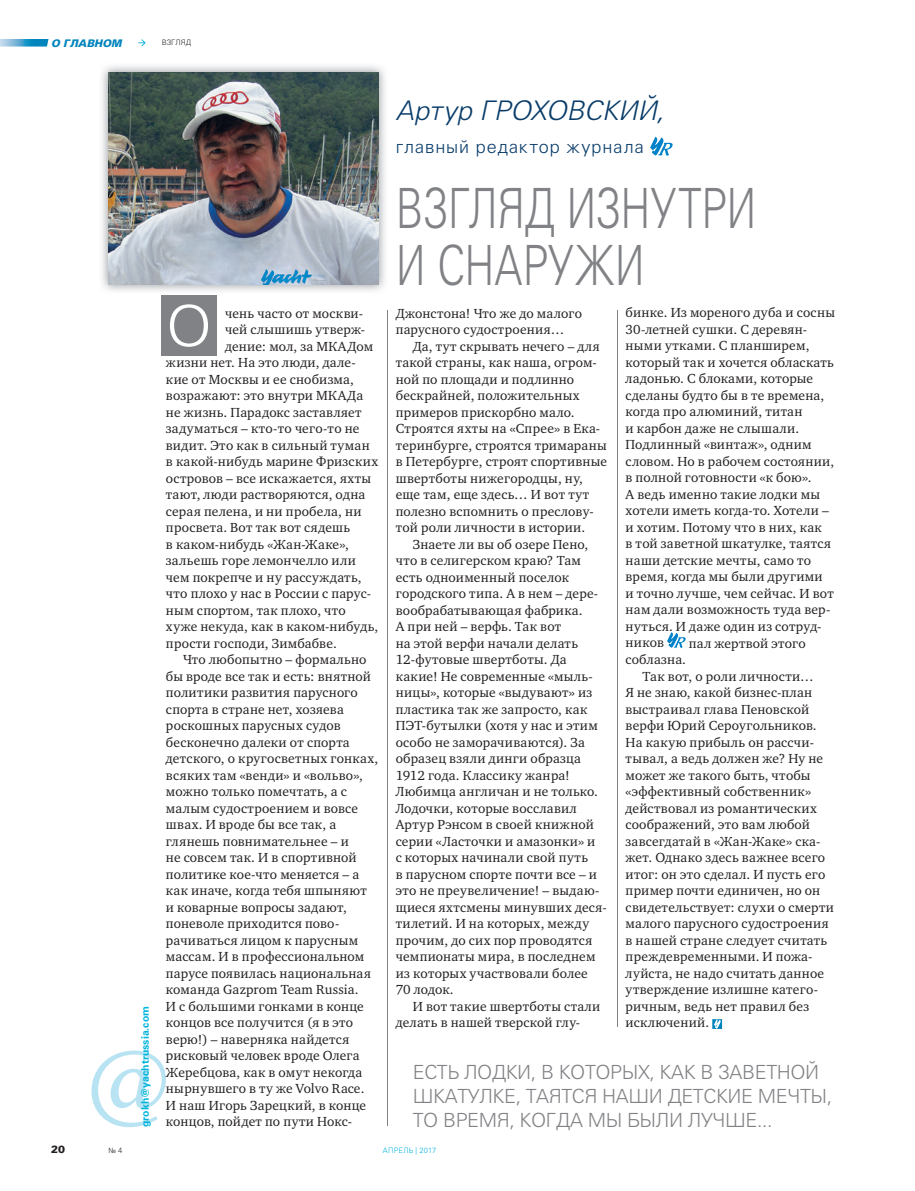
<style>
.page{position:relative;width:915px;height:1191px;background:#fff}
.page>*{position:absolute;margin:0;border:0;box-sizing:border-box;transform-origin:0 0}
.t1{font:56.85px "Univers Light C";color:#fff;scale:1.04 1}
.t2{font:55.5px/57px "Univers Light C";color:#808285;scale:.75 1}
.t3{font:italic 27px "Univers Light C";letter-spacing:-.01em;color:#093c69}
.t4{font:19.5px/24px "Univers Light C";letter-spacing:-.02em;color:#808285}
.t5{font:18px "Univers Light C";letter-spacing:.055em;color:#093c69}
.t6{font:13.5px/16.5px "Charter C";letter-spacing:.02em;color:#231f20}
.t7{font:700 10.5px "Univers C";color:#00b4dc}
.t8{font:italic 10.5px "Univers Black C";color:#0084bc}
.t9{font:10.5px "Univers Black C";color:#231f20}
.t10{font:7.5px "Univers Light C";letter-spacing:.03em;color:#00b4dc}
.t11{font:7.5px "Univers Light C";color:#231f20}
</style>
<div class="page">
<hr style="left:387px;top:310px;width:1px;height:816px;background:#808285">
<hr style="left:616px;top:310px;width:1px;height:717px;background:#808285">
<svg style="left:91px;top:1050px;width:75px;height:77px"></svg>
<div style="left:162px;top:296px;width:55px;height:60px;background:#808285"></div>
<svg style="left:667px;top:632px;width:19px;height:16px"></svg>
<svg style="left:712px;top:1019px;width:9px;height:10px"></svg>
<img style="left:102px;top:66px;width:283px;height:225px">
<img style="left:108px;top:72px;width:270px;height:213px">
<svg style="left:650px;top:137px;width:23px;height:19px"></svg>
<svg style="left:138px;top:40px;width:7px;height:6px"></svg>
<svg style="left:0;top:39px;width:48px;height:8px"></svg>
<p class="t8" style="left:51px;top:37px;width:72px">О ГЛАВНОМ</p>
<p class="t11" style="left:162px;top:39px;width:31px">ВЗГЛЯД</p>
<p class="t7" style="left:139px;top:1127px;width:123px;rotate:-90deg">grokh@yachtrussia.com</p>
<h1 class="t1" style="left:166px;top:293px;width:46px">О</h1>
<p class="t6" style="left:225px;top:305px;width:139px">чень часто от москви-</p>
<p class="t6" style="left:225px;top:321px;width:141px">чей слышишь утверж-</p>
<p class="t6" style="left:225px;top:338px;width:149px">дение: мол, за МКАДом</p>
<p class="t6" style="left:166px;top:354px;width:191px">жизни нет. На это люди, дале-</p>
<p class="t6" style="left:166px;top:371px;width:189px">кие от Москвы и ее снобизма,</p>
<p class="t6" style="left:166px;top:387px;width:199px">возражают: это внутри МКАДа</p>
<p class="t6" style="left:166px;top:404px;width:197px">не жизнь. Парадокс заставляет</p>
<p class="t6" style="left:166px;top:420px;width:195px">задуматься – кто-то чего-то не</p>
<p class="t6" style="left:166px;top:437px;width:205px">видит. Это как в сильный туман</p>
<p class="t6" style="left:166px;top:453px;width:214px">в какой-нибудь марине Фризских</p>
<p class="t6" style="left:166px;top:470px;width:207px">островов – все искажается, яхты</p>
<p class="t6" style="left:166px;top:486px;width:201px">тают, люди растворяются, одна</p>
<p class="t6" style="left:166px;top:503px;width:197px">серая пелена, и ни пробела, ни</p>
<p class="t6" style="left:166px;top:519px;width:186px">просвета. Вот так вот сядешь</p>
<p class="t6" style="left:166px;top:536px;width:184px">в каком-нибудь «Жан-Жаке»,</p>
<p class="t6" style="left:166px;top:552px;width:191px">зальешь горе лемончелло или</p>
<p class="t6" style="left:166px;top:569px;width:197px">чем покрепче и ну рассуждать,</p>
<p class="t6" style="left:166px;top:585px;width:206px">что плохо у нас в России с парус-</p>
<p class="t6" style="left:166px;top:602px;width:181px">ным спортом, так плохо, что</p>
<p class="t6" style="left:166px;top:618px;width:214px">хуже некуда, как в каком-нибудь,</p>
<p class="t6" style="left:166px;top:635px;width:172px">прости господи, Зимбабве.</p>
<p class="t6" style="left:183px;top:651px;width:185px">Что любопытно – формально</p>
<p class="t6" style="left:166px;top:668px;width:206px">бы вроде все так и есть: внятной</p>
<p class="t6" style="left:166px;top:684px;width:193px">политики развития парусного</p>
<p class="t6" style="left:166px;top:701px;width:179px">спорта в стране нет, хозяева</p>
<p class="t6" style="left:166px;top:717px;width:176px">роскошных парусных судов</p>
<p class="t6" style="left:166px;top:734px;width:185px">бесконечно далеки от спорта</p>
<p class="t6" style="left:166px;top:750px;width:214px">детского, о кругосветных гонках,</p>
<p class="t6" style="left:166px;top:767px;width:198px">всяких там «венди» и «вольво»,</p>
<p class="t6" style="left:166px;top:783px;width:182px">можно только помечтать, а с</p>
<p class="t6" style="left:166px;top:800px;width:193px">малым судостроением и вовсе</p>
<p class="t6" style="left:166px;top:816px;width:172px">швах. И вроде бы все так, а</p>
<p class="t6" style="left:166px;top:833px;width:184px">глянешь повнимательнее – и</p>
<p class="t6" style="left:166px;top:849px;width:192px">не совсем так. И в спортивной</p>
<p class="t6" style="left:166px;top:866px;width:195px">политике кое-что меняется – а</p>
<p class="t6" style="left:166px;top:882px;width:202px">как иначе, когда тебя шпыняют</p>
<p class="t6" style="left:166px;top:899px;width:182px">и коварные вопросы задают,</p>
<p class="t6" style="left:166px;top:915px;width:175px">поневоле приходится пово-</p>
<p class="t6" style="left:166px;top:932px;width:194px">рачиваться лицом к парусным</p>
<p class="t6" style="left:166px;top:948px;width:200px">массам. И в профессиональном</p>
<p class="t6" style="left:166px;top:965px;width:206px">парусе появилась национальная</p>
<p class="t6" style="left:166px;top:981px;width:194px">команда Gazprom Team Russia.</p>
<p class="t6" style="left:166px;top:998px;width:199px">И с большими гонками в конце</p>
<p class="t6" style="left:166px;top:1014px;width:189px">концов все получится (я в это</p>
<p class="t6" style="left:166px;top:1031px;width:185px">верю!) – наверняка найдется</p>
<p class="t6" style="left:166px;top:1047px;width:195px">рисковый человек вроде Олега</p>
<p class="t6" style="left:166px;top:1064px;width:198px">Жеребцова, как в омут некогда</p>
<p class="t6" style="left:166px;top:1080px;width:200px">нырнувшего в ту же Volvo Race.</p>
<p class="t6" style="left:166px;top:1097px;width:202px">И наш Игорь Зарецкий, в конце</p>
<p class="t6" style="left:166px;top:1113px;width:188px">концов, пойдет по пути Нокс-</p>
<h3 class="t3" style="left:395px;top:95px;width:270px">Артур ГРОХОВСКИЙ,</h3>
<h3 class="t5" style="left:395px;top:136px;width:249px">главный редактор журнала</h3>
<h2 class="t2" style="left:395px;top:179px;width:482px">ВЗГЛЯД ИЗНУТРИ<br>И СНАРУЖИ</h2>
<p class="t6" style="left:395px;top:305px;width:188px">Джонстона! Что же до малого парусного судостроения…</p>
<p class="t6" style="left:395px;top:338px;width:213px;text-indent:17px">Да, тут скрывать нечего – для такой страны, как наша, огром&shy;ной по площади и подлинно бескрайней, положительных примеров прискорбно мало.<br>Строятся яхты на «Спрее» в Ека&shy;теринбурге, строятся тримараны в Петербурге, строят спортивные швертботы нижегородцы, ну, еще там, еще здесь… И вот тут полезно вспомнить о преслову&shy;той роли личности в истории.</p>
<p class="t6" style="left:395px;top:536px;width:212px;text-indent:17px">Знаете ли вы об озере Пено, что в селигерском краю? Там есть одноименный поселок городского типа. А в нем – дере&shy;вообрабатывающая фабрика.<br>А при ней – верфь. Так вот<br>на этой верфи начали делать<br>12-футовые швертботы. Да какие! Не современные «мыль&shy;ницы», которые «выдувают» из пластика так же запросто, как<br>ПЭТ-бутылки (хотя у нас и этим особо не заморачиваются). За образец взяли динги образца<br>1912 года. Классику жанра!<br>Любимца англичан и не только.<br>Лодочки, которые восславил<br>Артур Рэнсом в своей книжной серии «Ласточки и амазонки» и<br>с которых начинали свой путь<br>в парусном спорте почти все – и это не преувеличение! – выдаю&shy;щиеся яхтсмены минувших деся&shy;тилетий. И на которых, между прочим, до сих пор проводятся чемпионаты мира, в последнем из которых участвовали более<br>70 лодок.</p>
<p class="t6" style="left:395px;top:998px;width:206px;text-indent:17px">И вот такие швертботы стали делать в нашей тверской глу-</p>
<p class="t6" style="left:625px;top:305px;width:211px">бинке. Из мореного дуба и сосны<br>30-летней сушки. С деревян&shy;ными утками. С планширем, который так и хочется обласкать ладонью. С блоками, которые сделаны будто бы в те времена, когда про алюминий, титан<br>и карбон даже не слышали.<br>Подлинный «винтаж», одним словом. Но в рабочем состоянии, в полной готовности «к бою».<br>А ведь именно такие лодки мы хотели иметь когда-то. Хотели – и хотим. Потому что в них, как<br>в той заветной шкатулке, таятся наши детские мечты, само то время, когда мы были другими<br>и точно лучше, чем сейчас. И вот нам дали возможность туда вер&shy;нуться. И даже один из сотруд&shy;ников</p>
<p class="t6" style="left:688px;top:635px;width:118px">пал жертвой этого</p>
<p class="t6" style="left:625px;top:651px;width:62px">соблазна.</p>
<p class="t6" style="left:642px;top:668px;width:172px">Так вот, о роли личности…</p>
<p class="t6" style="left:625px;top:684px;width:188px">Я не знаю, какой бизнес-план</p>
<p class="t6" style="left:625px;top:701px;width:185px">выстраивал глава Пеновской</p>
<p class="t6" style="left:625px;top:717px;width:192px">верфи Юрий Сероугольников.</p>
<p class="t6" style="left:625px;top:734px;width:190px">На какую прибыль он рассчи-</p>
<p class="t6" style="left:625px;top:750px;width:199px">тывал, а ведь должен же? Ну не</p>
<p class="t6" style="left:625px;top:767px;width:186px">может же такого быть, чтобы</p>
<p class="t6" style="left:625px;top:783px;width:187px">«эффективный собственник»</p>
<p class="t6" style="left:625px;top:800px;width:193px">действовал из романтических</p>
<p class="t6" style="left:625px;top:816px;width:186px">соображений, это вам любой</p>
<p class="t6" style="left:625px;top:833px;width:196px">завсегдатай в «Жан-Жаке» ска-</p>
<p class="t6" style="left:625px;top:849px;width:201px">жет. Однако здесь важнее всего</p>
<p class="t6" style="left:625px;top:866px;width:201px">итог: он это сделал. И пусть его</p>
<p class="t6" style="left:625px;top:882px;width:196px">пример почти единичен, но он</p>
<p class="t6" style="left:625px;top:899px;width:210px">свидетельствует: слухи о смерти</p>
<p class="t6" style="left:625px;top:915px;width:205px">малого парусного судостроения</p>
<p class="t6" style="left:625px;top:932px;width:203px">в нашей стране следует считать</p>
<p class="t6" style="left:625px;top:948px;width:188px">преждевременными. И пожа-</p>
<p class="t6" style="left:625px;top:965px;width:200px">луйста, не надо считать данное</p>
<p class="t6" style="left:625px;top:981px;width:194px">утверждение излишне катего-</p>
<p class="t6" style="left:625px;top:998px;width:185px">ричным, ведь нет правил без</p>
<p class="t6" style="left:625px;top:1014px;width:85px">исключений.</p>
<h3 class="t4" style="left:412px;top:1060px;width:420px">ЕСТЬ ЛОДКИ, В КОТОРЫХ, КАК В ЗАВЕТНОЙ<br>ШКАТУЛКЕ, ТАЯТСЯ НАШИ ДЕТСКИЕ МЕЧТЫ,<br>ТО ВРЕМЯ, КОГДА МЫ БЫЛИ ЛУЧШЕ...</h3>
<p class="t9" style="left:51px;top:1142px;width:16px">20</p>
<p class="t11" style="left:108px;top:1145px;width:15px">№ 4</p>
<p class="t10" style="left:383px;top:1145px;width:55px">АПРЕЛЬ | 2017</p>
</div>
